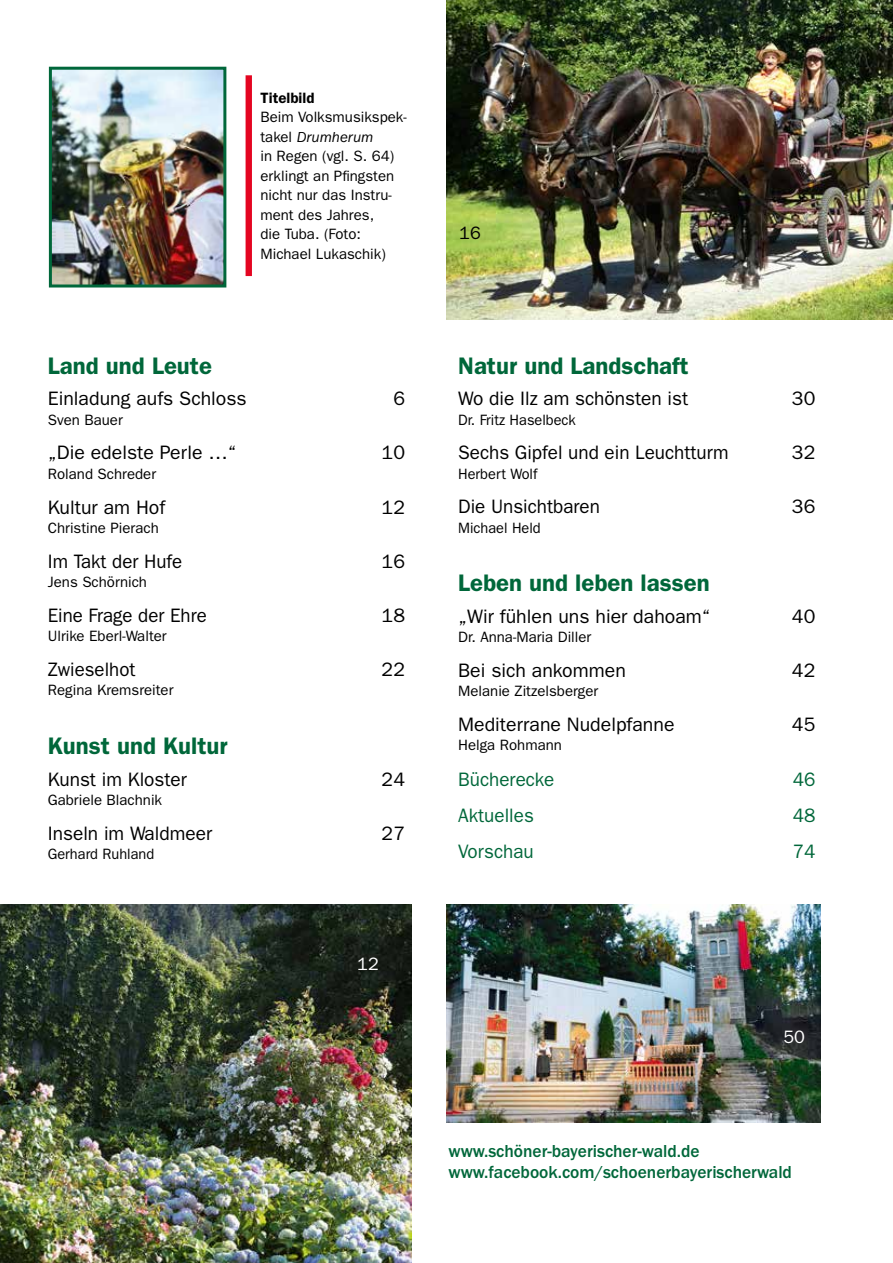
<style>
.page{position:relative;width:893px;height:1263px;background:#fff}
.page>*{position:absolute;margin:0;border:0;box-sizing:border-box;transform-origin:0 0}
.t1{font:600 24px "ITC Franklin Gothic Std";color:#00673a}
.t2{font:19.5px "ITC Franklin Gothic Std";color:#000}
.t3{font:19.5px "ITC Franklin Gothic Std";color:#000;scale:.96 1}
.t4{font:19.5px "ITC Franklin Gothic Std";color:#00673a}
.t5{font:500 18px/21px "ITC Franklin Gothic Std";color:#00673a}
.t6{font:18px "ITC Franklin Gothic Std";color:#fff}
.t7{font:18px "ITC Franklin Gothic Std";color:#000}
.t8{font:15px/19.5px "ITC Franklin Gothic Std";color:#000}
.t9{font:600 15px "ITC Franklin Gothic Std";color:#000}
.s1{font-style:italic}
</style>
<div class="page">
<img style="left:0;top:904px;width:411px;height:359px">
<img style="left:446px;top:0;width:447px;height:319px">
<img style="left:446px;top:904px;width:375px;height:219px">
<img style="left:53px;top:71px;width:169px;height:212px">
<div style="left:49px;top:67px;width:177px;height:220px;border:3px solid #00673a"></div>
<div style="left:246px;top:75px;width:6px;height:201px;background:#e40521"></div>
<p class="t9" style="left:260px;top:89px;width:56px">Titelbild</p>
<p class="t8" style="left:260px;top:108px;width:148px">Beim Volksmusikspek&shy;takel <span class="s1">Drumherum<br></span>in Regen (vgl. S. 64) erklingt an Pfingsten nicht nur das Instru&shy;ment des Jahres,<br>die Tuba. (Foto:<br>Michael Lukaschik)</p>
<h1 class="t1" style="left:48px;top:351px;width:166px">Land und Leute</h1>
<h2 class="t2" style="left:48px;top:387px;width:200px">Einladung aufs Schloss</h2>
<h2 class="t2" style="left:393px;top:387px;width:13px">6</h2>
<p class="t8" style="left:48px;top:410px;width:76px">Sven Bauer</p>
<h2 class="t2" style="left:48px;top:441px;width:191px">„Die edelste Perle …“</h2>
<h2 class="t2" style="left:382px;top:441px;width:25px">10</h2>
<p class="t8" style="left:48px;top:464px;width:110px">Roland Schreder</p>
<h2 class="t2" style="left:48px;top:496px;width:119px">Kultur am Hof</h2>
<h2 class="t2" style="left:382px;top:496px;width:25px">12</h2>
<p class="t8" style="left:48px;top:519px;width:113px">Christine Pierach</p>
<h2 class="t3" style="left:48px;top:550px;width:142px">Im Takt der Hufe</h2>
<h2 class="t2" style="left:382px;top:550px;width:25px">16</h2>
<p class="t8" style="left:48px;top:573px;width:101px">Jens Schörnich</p>
<h2 class="t3" style="left:48px;top:604px;width:167px">Eine Frage der Ehre</h2>
<h2 class="t2" style="left:382px;top:604px;width:25px">18</h2>
<p class="t8" style="left:48px;top:627px;width:120px">Ulrike Eberl-Walter</p>
<h2 class="t3" style="left:48px;top:658px;width:93px">Zwieselhot</h2>
<h2 class="t2" style="left:382px;top:658px;width:25px">22</h2>
<p class="t8" style="left:48px;top:681px;width:127px">Regina Kremsreiter</p>
<h1 class="t1" style="left:48px;top:732px;width:181px">Kunst und Kultur</h1>
<h2 class="t2" style="left:48px;top:768px;width:141px">Kunst im Kloster</h2>
<h2 class="t2" style="left:382px;top:768px;width:25px">24</h2>
<p class="t8" style="left:48px;top:790px;width:116px">Gabriele Blachnik</p>
<h2 class="t2" style="left:48px;top:822px;width:166px">Inseln im Waldmeer</h2>
<h2 class="t2" style="left:382px;top:822px;width:25px">27</h2>
<p class="t8" style="left:48px;top:844px;width:108px">Gerhard Ruhland</p>
<p class="t6" style="left:357px;top:953px;width:23px">12</p>
<p class="t7" style="left:459px;top:222px;width:23px">16</p>
<h1 class="t1" style="left:458px;top:351px;width:232px">Natur und Landschaft</h1>
<h2 class="t2" style="left:458px;top:387px;width:232px">Wo die Ilz am schönsten ist</h2>
<h2 class="t2" style="left:792px;top:387px;width:25px">30</h2>
<p class="t8" style="left:458px;top:410px;width:119px">Dr. Fritz Haselbeck</p>
<h2 class="t2" style="left:458px;top:441px;width:272px">Sechs Gipfel und ein Leuchtturm</h2>
<h2 class="t2" style="left:792px;top:441px;width:25px">32</h2>
<p class="t8" style="left:458px;top:464px;width:81px">Herbert Wolf</p>
<h2 class="t2" style="left:458px;top:495px;width:143px">Die Unsichtbaren</h2>
<h2 class="t2" style="left:792px;top:495px;width:25px">36</h2>
<p class="t8" style="left:458px;top:518px;width:84px">Michael Held</p>
<h1 class="t1" style="left:458px;top:569px;width:253px">Leben und leben lassen</h1>
<h2 class="t2" style="left:458px;top:605px;width:254px">„Wir fühlen uns hier dahoam“</h2>
<h2 class="t2" style="left:792px;top:605px;width:25px">40</h2>
<p class="t8" style="left:458px;top:627px;width:135px">Dr. Anna-Maria Diller</p>
<h2 class="t2" style="left:458px;top:659px;width:169px">Bei sich ankommen</h2>
<h2 class="t2" style="left:792px;top:659px;width:25px">42</h2>
<p class="t8" style="left:458px;top:681px;width:142px">Melanie Zitzelsberger</p>
<h2 class="t2" style="left:458px;top:713px;width:218px">Mediterrane Nudelpfanne</h2>
<h2 class="t2" style="left:792px;top:713px;width:25px">45</h2>
<p class="t8" style="left:458px;top:735px;width:105px">Helga Rohmann</p>
<h2 class="t4" style="left:458px;top:768px;width:98px">Bücherecke</h2>
<h2 class="t4" style="left:793px;top:768px;width:24px">46</h2>
<h2 class="t4" style="left:458px;top:804px;width:77px">Aktuelles</h2>
<h2 class="t4" style="left:793px;top:804px;width:24px">48</h2>
<h2 class="t4" style="left:458px;top:840px;width:77px">Vorschau</h2>
<h2 class="t4" style="left:793px;top:840px;width:24px">74</h2>
<p class="t6" style="left:783px;top:1026px;width:23px">50</p>
<p class="t5" style="left:449px;top:1140px;width:345px">www.schöner-bayerischer-wald.de www.facebook.com/schoenerbayerischerwald</p>
</div>
